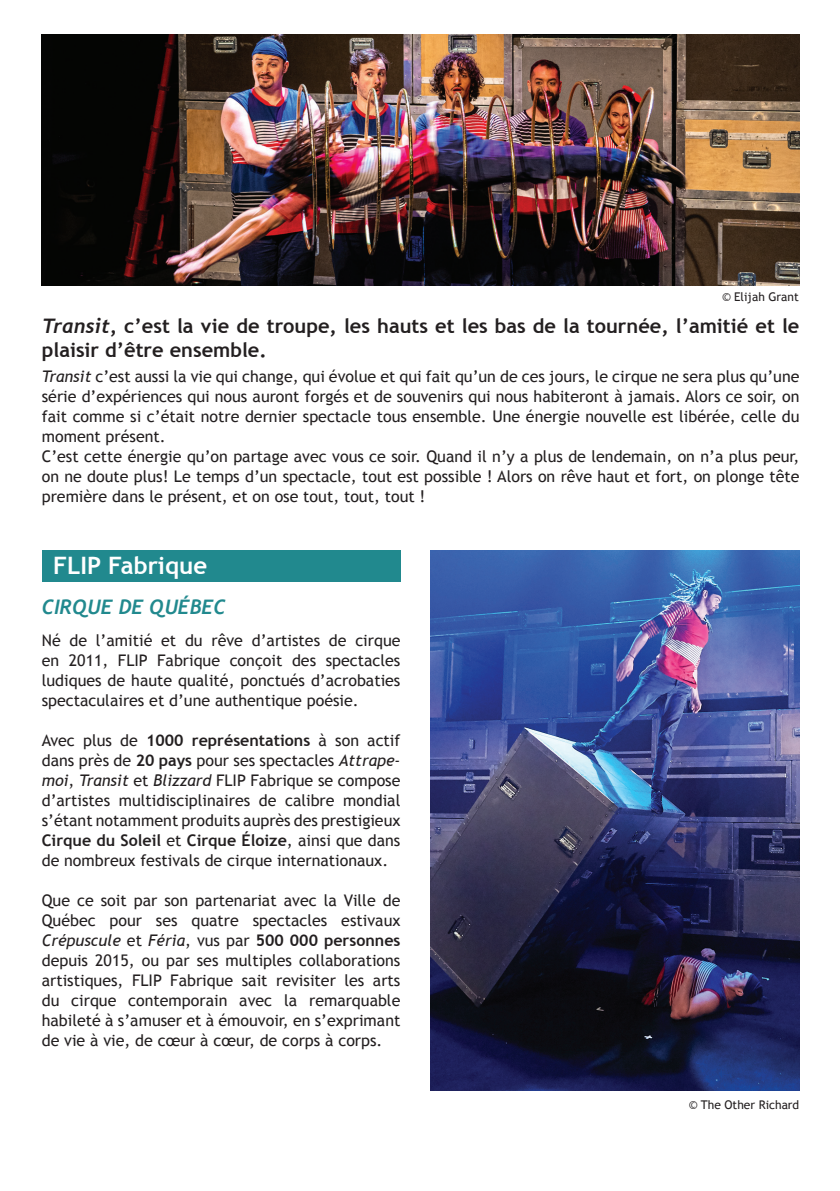
<style>
.page{position:relative;width:840px;height:1191px;background:#fff}
.page>*{position:absolute;margin:0;border:0;box-sizing:border-box;transform-origin:0 0}
.t1{font:700 24px "Trebuchet MS";color:#fff}
.t2{font:700 20px/24px "Trebuchet MS";color:#231f20}
.t3{font:italic 700 20px "Trebuchet";color:#21898e}
.t4{font:16px/20px "Trebuchet MS";color:#231f20;text-align:justify}
.t5{font:12px "Trebuchet MS";color:#231f20}
.s1{font-family:"Trebuchet";font-style:italic}
.s2{font-style:italic}
.s3{font-weight:700}
</style>
<div class="page">
<img style="left:42px;top:34px;width:757px;height:251px">
<div style="left:42px;top:550px;width:358px;height:32px;background:#21898e"></div>
<img style="left:430px;top:550px;width:369px;height:540px">
<p class="t5" style="left:721px;top:289px;width:78px">© Elijah Grant</p>
<p class="t2" style="left:42px;top:313px;width:758px"><span class="s1">Transit</span>, c’est la vie de troupe, les hauts et les bas de la tournée, l’amitié et le plaisir d’être ensemble.</p>
<p class="t4" style="left:42px;top:367px;width:758px;text-align:left"><span class="s2">Transit</span> c’est aussi la vie qui change, qui évolue et qui fait qu’un de ces jours, le cirque ne sera plus qu’une série d’expériences qui nous auront forgés et de souvenirs qui nous habiteront à jamais. Alors ce soir, on fait comme si c’était notre dernier spectacle tous ensemble. Une énergie nouvelle est libérée, celle du moment présent.<br>C’est cette énergie qu’on partage avec vous ce soir. Quand il n’y a plus de lendemain, on n’a plus peur, on ne doute plus! Le temps d’un spectacle, tout est possible ! Alors on rêve haut et fort, on plonge tête première dans le présent, et on ose tout, tout, tout !</p>
<h1 class="t1" style="left:53px;top:551px;width:155px">FLIP Fabrique</h1>
<p class="t3" style="left:42px;top:595px;width:185px">CIRQUE DE QUÉBEC</p>
<p class="t4" style="left:42px;top:630px;width:360px">Né de l’amitié et du rêve d’artistes de cirque en 2011, FLIP Fabrique conçoit des spectacles ludiques de haute qualité, ponctués d’acrobaties spectaculaires et d’une authentique poésie.</p>
<p class="t4" style="left:42px;top:730px;width:360px">Avec plus de <span class="s3">1000 représentations</span> à son actif dans près de <span class="s3">20 pays</span> pour ses spectacles <span class="s2">Attrape&shy;moi</span>, <span class="s2">Transit</span> et <span class="s2">Blizzard</span> FLIP Fabrique se compose d’artistes multidisciplinaires de calibre mondial s’étant notamment produits auprès des prestigieux <span class="s3">Cirque du Soleil</span> et <span class="s3">Cirque Éloize</span>, ainsi que dans de nombreux festivals de cirque internationaux.</p>
<p class="t4" style="left:42px;top:890px;width:360px">Que ce soit par son partenariat avec la Ville de Québec pour ses quatre spectacles estivaux <span class="s2">Crépuscule</span> et <span class="s2">Féria</span>, vus par <span class="s3">500 000 personnes </span>depuis 2015, ou par ses multiples collaborations artistiques, FLIP Fabrique sait revisiter les arts du cirque contemporain avec la remarquable habileté à s’amuser et à émouvoir, en s’exprimant de vie à vie, de cœur à cœur, de corps à corps.</p>
<p class="t5" style="left:688px;top:1097px;width:112px">© The Other Richard</p>
</div>
